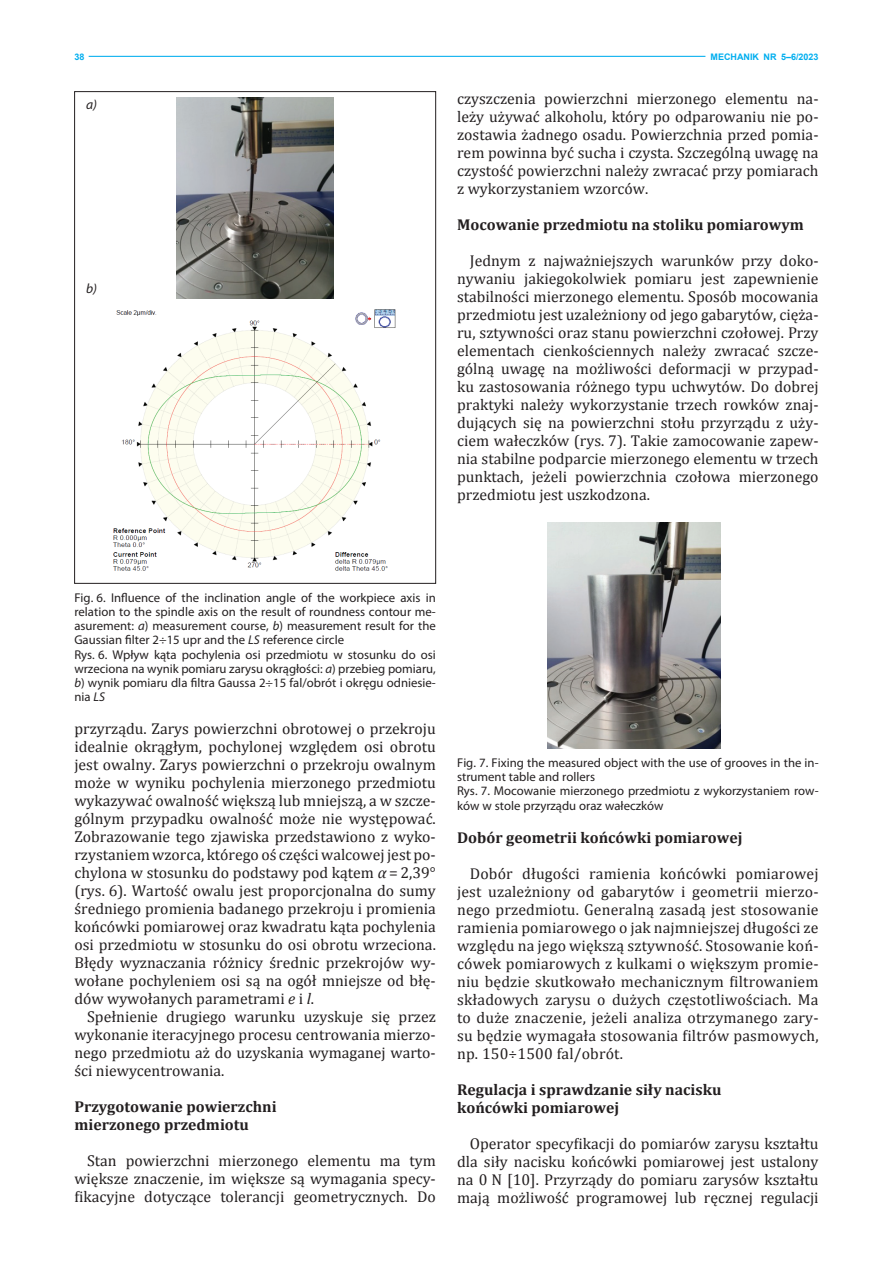
<style>
.page{position:relative;width:893px;height:1263px;background:#fff}
.page>*{position:absolute;margin:0;border:0;box-sizing:border-box;transform-origin:0 0}
.tekst{font:15.75px/18px "Cambria";color:#231f20;text-align:justify}
.tytulik{font:700 15.75px/18px "Cambria";color:#231f20}
.przypis{font:italic 13.5px "Myriad";color:#231f20}
.przypis-2{font:12.75px/14.2px "Myriad Pro";color:#231f20}
.przypis-3{font:700 9px "Arial";color:#00aeef}
.s1{font-style:italic}
</style>
<div class="page">
<hr style="left:89px;top:56px;width:616px;height:1px;background:#00aeef">
<img style="left:176px;top:98px;width:158px;height:200px">
<img style="left:113px;top:309px;width:283px;height:262px">
<img style="left:548px;top:523px;width:172px;height:225px">
<p class="przypis-3" style="left:74px;top:51px;width:12px">38</p>
<p class="przypis-3" style="left:710px;top:51px;width:110px">MECHANIK NR 5–6/2023</p>
<p class="przypis" style="left:86px;top:98px;width:12px">a)</p>
<p class="przypis" style="left:86px;top:282px;width:12px">b)</p>
<p class="tekst" style="left:457px;top:89px;width:363px">czyszczenia powierzchni mierzonego elementu na&shy;leży używać alkoholu, który po odparowaniu nie po&shy;zostawia żadnego osadu. Powierzchnia przed pomia&shy;rem powinna być sucha i czysta. Szczególną uwagę na czystość powierzchni należy zwracać przy pomiarach z wykorzystaniem wzorców.</p>
<p class="tytulik" style="left:457px;top:215px;width:348px">Mocowanie przedmiotu na stoliku pomiarowym</p>
<p class="tekst" style="left:457px;top:251px;width:363px;text-indent:13px">Jednym z najważniejszych warunków przy doko&shy;nywaniu jakiegokolwiek pomiaru jest zapewnienie stabilności mierzonego elementu. Sposób mocowania przedmiotu jest uzależniony od jego gabarytów, cięża&shy;ru, sztywności oraz stanu powierzchni czołowej. Przy elementach cienkościennych należy zwracać szcze&shy;gólną uwagę na możliwości deformacji w przypad&shy;ku zastosowania różnego typu uchwytów. Do dobrej praktyki należy wykorzystanie trzech rowków znaj&shy;dujących się na powierzchni stołu przyrządu z uży&shy;ciem wałeczków (rys. 7). Takie zamocowanie zapew&shy;nia stabilne podparcie mierzonego elementu w trzech punktach, jeżeli powierzchnia czołowa mierzonego przedmiotu jest uszkodzona.</p>
<p class="przypis-2" style="left:74px;top:590px;width:363px">Fig. 6. Influence of the inclination angle of the workpiece axis in relation to the spindle axis on the result of roundness contour me&shy;asurement: <span class="s1">a</span>) measurement course, <span class="s1">b</span>) measurement result for the Gaussian filter 2÷15 upr and the <span class="s1">LS</span> reference circle<br>Rys. 6. Wpływ kąta pochylenia osi przedmiotu w stosunku do osi wrzeciona na wynik pomiaru zarysu okrągłości: <span class="s1">a</span>) przebieg pomiaru, <span class="s1">b</span>) wynik pomiaru dla filtra Gaussa 2÷15 fal/obrót i okręgu odniesie&shy;nia <span class="s1">LS</span></p>
<p class="tekst" style="left:74px;top:720px;width:363px">przyrządu. Zarys powierzchni obrotowej o przekroju idealnie okrągłym, pochylonej względem osi obrotu jest owalny. Zarys powierzchni o przekroju owalnym może w wyniku pochylenia mierzonego przedmiotu wykazywać owalność większą lub mniejszą, a w szcze&shy;gólnym przypadku owalność może nie występować.<br>Zobrazowanie tego zjawiska przedstawiono z wyko&shy;rzystaniem wzorca, którego oś częściwalcowej jest po&shy;chylona w stosunku do podstawy pod kątem <span class="s1">α</span> = 2,39° (rys. 6). Wartość owalu jest proporcjonalna do sumy średniego promienia badanego przekroju i promienia końcówki pomiarowej oraz kwadratu kąta pochylenia osi przedmiotu w stosunku do osi obrotu wrzeciona.<br>Błędy wyznaczania różnicy średnic przekrojów wy&shy;wołane pochyleniem osi są na ogół mniejsze od błę&shy;dów wywołanych parametrami <span class="s1">e</span> i <span class="s1">l</span>.</p>
<p class="tekst" style="left:74px;top:1008px;width:363px;text-indent:13px">Spełnienie drugiego warunku uzyskuje się przez wykonanie iteracyjnego procesu centrowania mierzo&shy;nego przedmiotu aż do uzyskania wymaganej warto&shy;ści niewycentrowania.</p>
<p class="tytulik" style="left:74px;top:1097px;width:204px">Przygotowanie powierzchni mierzonego przedmiotu</p>
<p class="tekst" style="left:74px;top:1152px;width:363px;text-indent:13px">Stan powierzchni mierzonego elementu ma tym większe znaczenie, im większe są wymagania specy&shy;fikacyjne dotyczące tolerancji geometrycznych. Do</p>
<p class="przypis-2" style="left:457px;top:755px;width:363px">Fig. 7. Fixing the measured object with the use of grooves in the in&shy;strument table and rollers<br>Rys. 7. Mocowanie mierzonego przedmiotu z wykorzystaniem row&shy;ków w stole przyrządu oraz wałeczków</p>
<p class="tytulik" style="left:457px;top:828px;width:287px">Dobór geometrii końcówki pomiarowej</p>
<p class="tekst" style="left:457px;top:864px;width:363px;text-indent:13px">Dobór długości ramienia końcówki pomiarowej jest uzależniony od gabarytów i geometrii mierzo&shy;nego przedmiotu. Generalną zasadą jest stosowanie ramienia pomiarowego o jak najmniejszej długości ze względu na jego większą sztywność. Stosowanie koń&shy;cówek pomiarowych z kulkami o większym promie&shy;niu będzie skutkowało mechanicznym filtrowaniem składowych zarysu o dużych częstotliwościach. Ma to duże znaczenie, jeżeli analiza otrzymanego zary&shy;su będzie wymagała stosowania filtrów pasmowych, np. 150÷1500 fal/obrót.</p>
<p class="tytulik" style="left:457px;top:1080px;width:266px">Regulacja i sprawdzanie siły nacisku końcówki pomiarowej</p>
<p class="tekst" style="left:457px;top:1134px;width:363px;text-indent:13px">Operator specyfikacji do pomiarów zarysu kształtu dla siły nacisku końcówki pomiarowej jest ustalony na 0 N [10]. Przyrządy do pomiaru zarysów kształtu mają możliwość programowej lub ręcznej regulacji</p>
</div>
